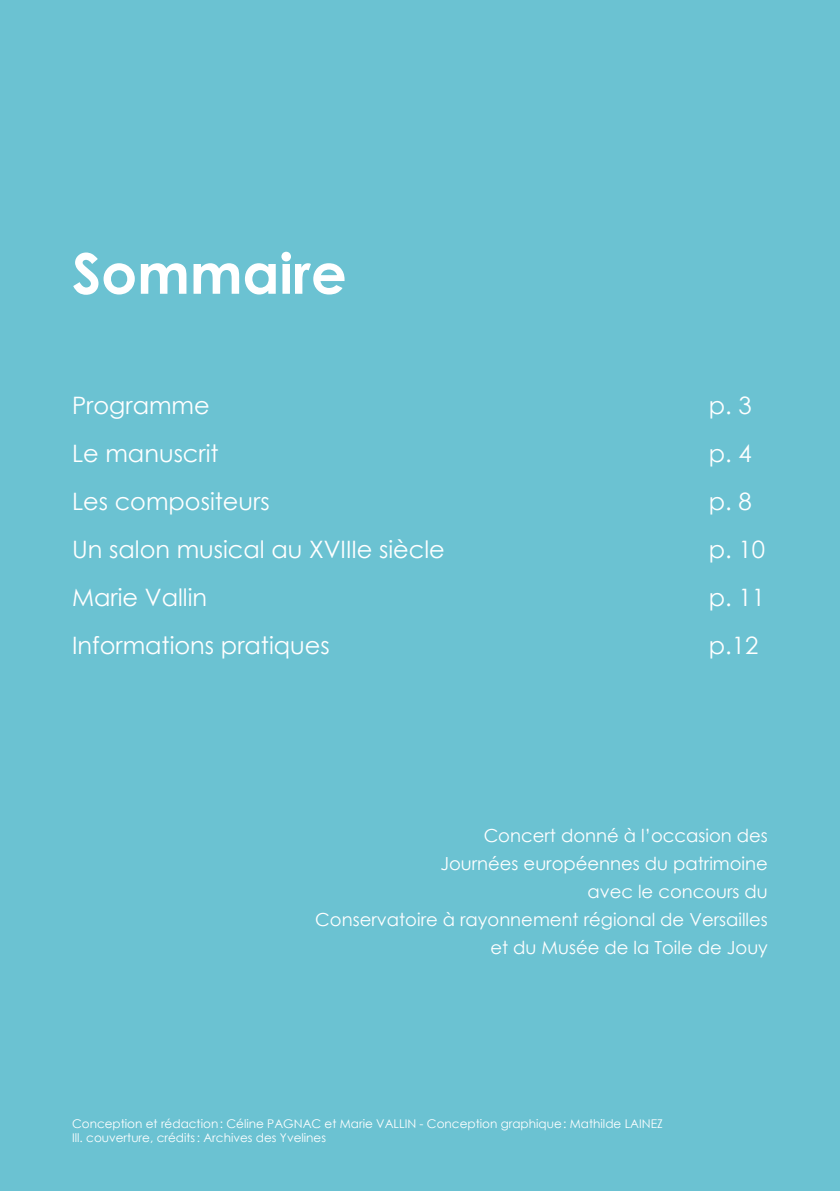
<style>
.page{position:relative;width:840px;height:1191px;background:#fff}
.page>*{position:absolute;margin:0;border:0;box-sizing:border-box;transform-origin:0 0}
.t1{font:700 56px "Century Gothic";color:#fff}
.t2{font:24px "Century Gothic";color:#fff}
.t3{font:18px/28px "Century Gothic";color:#fff;text-align:right}
.t4{font:12px/14.4px "Century Gothic";color:#fff}
</style>
<div class="page">
<div style="left:0;top:0;width:839px;height:1191px;background:#6bc2d2"></div>
<h1 class="t1" style="left:72px;top:231px;width:276px">Sommaire</h1>
<h2 class="t2" style="left:72px;top:388px;width:139px">Programme</h2>
<h2 class="t2" style="left:708px;top:388px;width:44px">p. 3</h2>
<h2 class="t2" style="left:72px;top:436px;width:148px">Le manuscrit</h2>
<h2 class="t2" style="left:708px;top:436px;width:44px">p. 4</h2>
<h2 class="t2" style="left:72px;top:484px;width:199px">Les compositeurs</h2>
<h2 class="t2" style="left:708px;top:484px;width:44px">p. 8</h2>
<h2 class="t2" style="left:72px;top:532px;width:374px">Un salon musical au XVIIIe siècle</h2>
<h2 class="t2" style="left:708px;top:532px;width:58px">p. 10</h2>
<h2 class="t2" style="left:72px;top:580px;width:136px">Marie Vallin</h2>
<h2 class="t2" style="left:708px;top:580px;width:58px">p. 11</h2>
<h2 class="t2" style="left:72px;top:628px;width:259px">Informations pratiques</h2>
<h2 class="t2" style="left:708px;top:628px;width:51px">p.12</h2>
<p class="t3" style="left:315px;top:820px;width:454px">Concert donné à l’occasion des<br>Journées européennes du patrimoine<br>avec le concours du<br>Conservatoire à rayonnement régional de Versailles et du Musée de la Toile de Jouy</p>
<p class="t4" style="left:72px;top:1116px;width:592px">Conception et rédaction: Céline PAGNAC et Marie VALLIN - Conception graphique: Mathilde LAINEZ<br>Ill. couverture, crédits: Archives des Yvelines</p>
</div>
